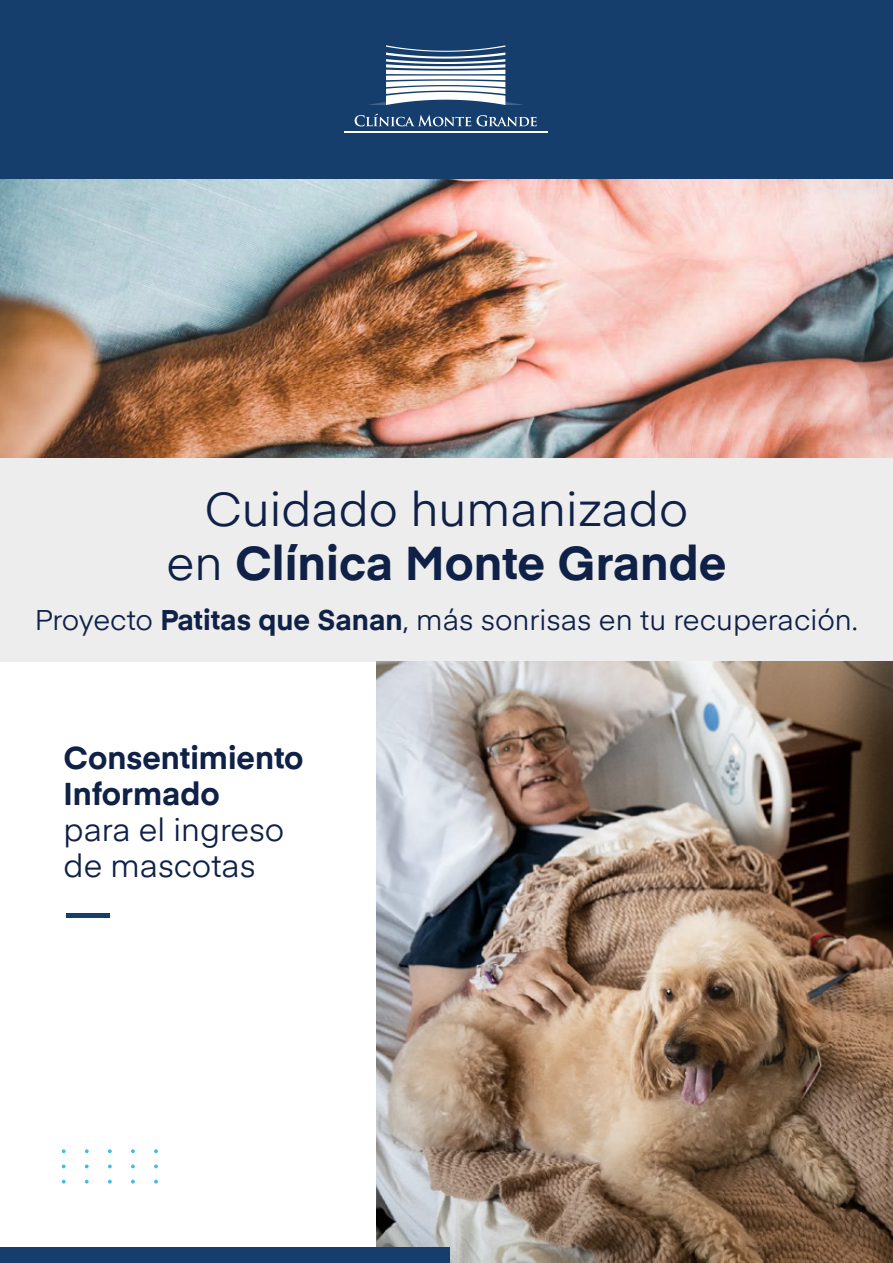
<style>
.page{position:relative;width:893px;height:1263px;background:#fff}
.page>*{position:absolute;margin:0;border:0;box-sizing:border-box;transform-origin:0 0}
.t1{font:47.25px/53.8px "Eina 01";color:#0f2147;text-align:center}
.t2{font:700 31.5px/36px "Eina 01";color:#0f2147}
.t3{font:31.5px/36px "Eina 01";color:#0f2147}
.t4{font:28.35px "Eina 01";color:#0f2147}
.s1{font-weight:700}
</style>
<div class="page">
<div style="left:0;top:457px;width:893px;height:205px;background:#ededed"></div>
<div style="left:0;top:0;width:893px;height:180px;background:#153e6d"></div>
<hr style="left:345px;top:132px;width:203px;height:1px;background:#fff">
<svg style="left:355px;top:114px;width:116px;height:12px"></svg>
<svg style="left:477px;top:115px;width:60px;height:11px"></svg>
<svg style="left:368px;top:45px;width:155px;height:60px"></svg>
<img style="left:0;top:180px;width:893px;height:277px">
<img style="left:376px;top:662px;width:517px;height:601px">
<div style="left:0;top:1248px;width:449px;height:15px;background:#153e6d"></div>
<hr style="left:66px;top:914px;width:44px;height:4px;background:#153e6d">
<svg style="left:62px;top:1149px;width:4px;height:4px"></svg>
<svg style="left:85px;top:1149px;width:4px;height:4px"></svg>
<svg style="left:108px;top:1149px;width:4px;height:4px"></svg>
<svg style="left:131px;top:1149px;width:4px;height:4px"></svg>
<svg style="left:154px;top:1149px;width:4px;height:4px"></svg>
<svg style="left:62px;top:1164px;width:4px;height:4px"></svg>
<svg style="left:85px;top:1164px;width:4px;height:4px"></svg>
<svg style="left:108px;top:1164px;width:4px;height:4px"></svg>
<svg style="left:131px;top:1164px;width:4px;height:4px"></svg>
<svg style="left:154px;top:1164px;width:4px;height:4px"></svg>
<svg style="left:62px;top:1180px;width:4px;height:3px"></svg>
<svg style="left:85px;top:1180px;width:4px;height:3px"></svg>
<svg style="left:108px;top:1180px;width:4px;height:3px"></svg>
<svg style="left:131px;top:1180px;width:4px;height:3px"></svg>
<svg style="left:154px;top:1180px;width:4px;height:3px"></svg>
<h1 class="t1" style="left:167px;top:479px;width:561px">Cuidado humanizado<br>en <span class="s1">Clínica Monte Grande</span></h1>
<p class="t4" style="left:35px;top:599px;width:825px">Proyecto <span class="s1">Patitas que Sanan</span>, más sonrisas en tu recuperación.</p>
<p class="t2" style="left:64px;top:738px;width:241px">Consentimiento<br>Informado</p>
<p class="t3" style="left:64px;top:809px;width:222px">para el ingreso de mascotas</p>
</div>
